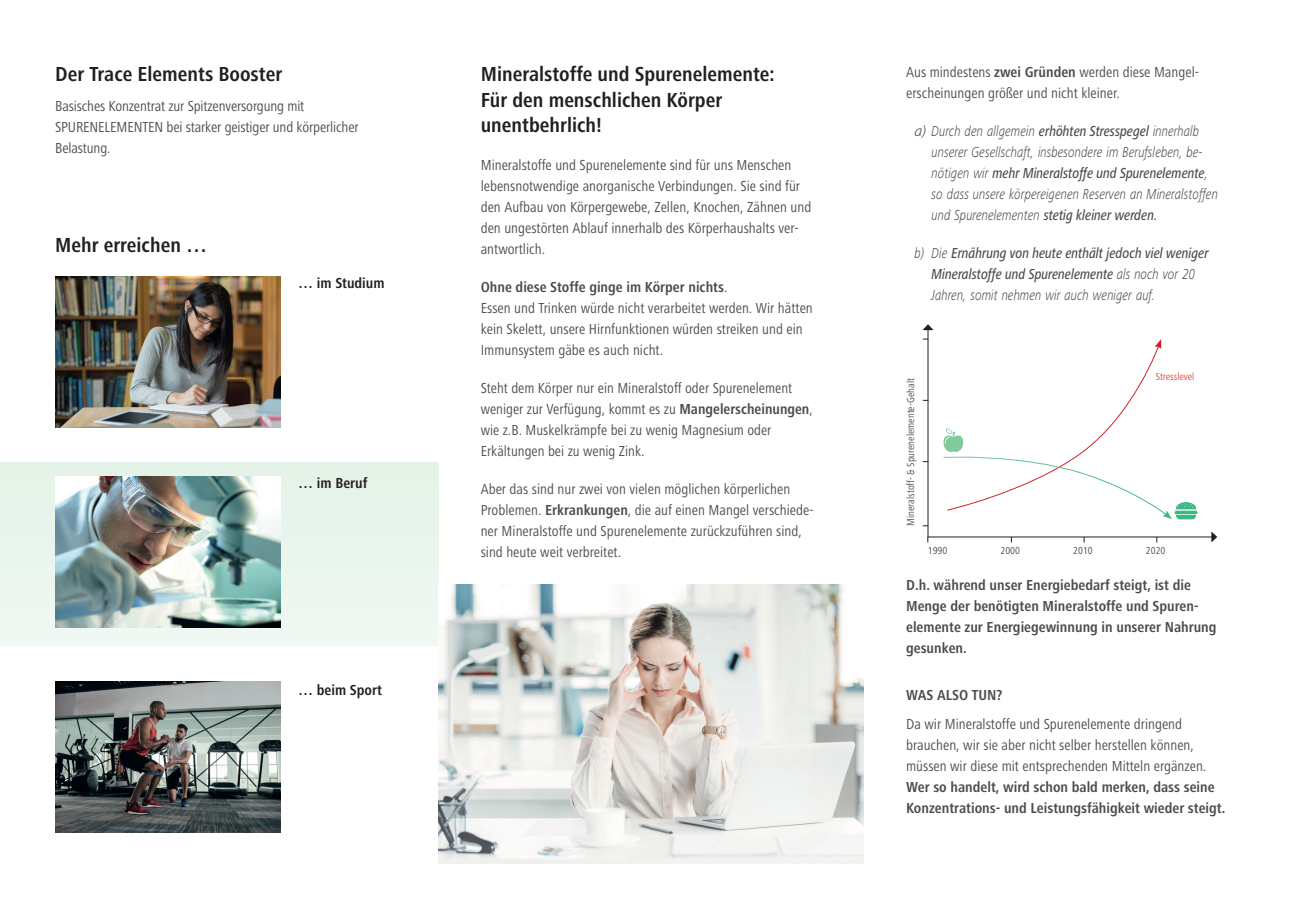
<style>
.page{position:relative;width:1289px;height:919px;background:#fff}
.page>*{position:absolute;margin:0;border:0;box-sizing:border-box;transform-origin:0 0}
.t1{font:700 condensed 21px/25.2px "Frutiger Next LT";color:#231f20}
.t2{font:condensed 15px/21px "Frutiger Next LT";color:#4b4c4d}
.t3{font:700 condensed 15px/21px "Frutiger Next LT";color:#4b4c4d}
.t4{font:italic 300 15px/21px "Frutiger Next LT";color:#4b4c4d}
.t5{font:italic 500 15px/21px "Frutiger Next LT";color:#4b4c4d;scale:.8 1}
.t6{font:700 condensed 15px "Frutiger Next LT";color:#231f20}
.t7{font:condensed 10.5px "Frutiger Next LT";color:#4b4c4d}
.t8{font:condensed 10.5px "Frutiger Next LT";color:#d64c3a}
.s1{font-weight:700}
.s2{font-weight:500}
.s3{font-weight:300}
</style>
<div class="page">
<div style="left:0;top:462px;width:438px;height:183px;background:#eaf5ed"></div>
<img style="left:438px;top:584px;width:425px;height:279px">
<img style="left:55px;top:276px;width:226px;height:151px">
<img style="left:55px;top:476px;width:226px;height:151px">
<img style="left:55px;top:681px;width:226px;height:151px">
<hr style="left:927px;top:329px;width:1px;height:208px;background:#231f20">
<svg style="left:922px;top:324px;width:11px;height:6px"></svg>
<hr style="left:927px;top:536px;width:285px;height:1px;background:#231f20">
<svg style="left:1211px;top:531px;width:6px;height:11px"></svg>
<hr style="left:1174px;top:511px;width:23px;height:3px;background:#38b983;border-radius:2px">
<svg style="left:943px;top:339px;width:253px;height:180px"></svg>
<h1 class="t1" style="left:55px;top:62px;width:229px">Der Trace Elements Booster</h1>
<p class="t2" style="left:55px;top:95px;width:305px">Basisches Konzentrat zur Spitzenversorgung mit<br>SPURENELEMENTEN bei starker geistiger und körperlicher<br>Belastung.</p>
<h1 class="t1" style="left:55px;top:232px;width:153px">Mehr erreichen …</h1>
<p class="t6" style="left:298px;top:275px;width:88px">… im Studium</p>
<p class="t6" style="left:298px;top:475px;width:71px">… im Beruf</p>
<p class="t6" style="left:298px;top:681px;width:85px">… beim Sport</p>
<h1 class="t1" style="left:480px;top:62px;width:295px">Mineralstoffe und Spurenelemente:<br>Für den menschlichen Körper unentbehrlich!</h1>
<p class="t2" style="left:480px;top:154px;width:332px">Mineralstoffe und Spurenelemente sind für uns Menschen lebensnotwendige anorganische Verbindungen. Sie sind für den Aufbau von Körpergewebe, Zellen, Knochen, Zähnen und den ungestörten Ablauf innerhalb des Körperhaushalts ver&shy;antwortlich.</p>
<p class="t2" style="left:480px;top:276px;width:333px"><span class="s1">Ohne diese Stoffe ginge im Körper nichts</span>.<br>Essen und Trinken würde nicht verarbeitet werden. Wir hätten kein Skelett, unsere Hirnfunktionen würden streiken und ein Immunsystem gäbe es auch nicht.</p>
<p class="t2" style="left:480px;top:377px;width:334px">Steht dem Körper nur ein Mineralstoff oder Spurenelement weniger zur Verfügung, kommt es zu <span class="s1">Mangelerscheinungen</span>, wie z.B. Muskelkrämpfe bei zu wenig Magnesium oder Erkältungen bei zu wenig Zink.</p>
<p class="t2" style="left:480px;top:478px;width:334px">Aber das sind nur zwei von vielen möglichen körperlichen Problemen. <span class="s1">Erkrankungen</span>, die auf einen Mangel verschiede&shy;ner Mineralstoffe und Spurenelemente zurückzuführen sind, sind heute weit verbreitet.</p>
<p class="t2" style="left:906px;top:61px;width:294px">Aus mindestens <span class="s1">zwei Gründen</span> werden diese Mangel&shy;erscheinungen größer und nicht kleiner.</p>
<p class="t4" style="left:931px;top:120px;width:288px;text-indent:-17px">a) Durch den allgemein <span class="s2">erhöhten Stresspegel</span> innerhalb unserer Gesellschaft, insbesondere im Berufsleben, be&shy;nötigen wir <span class="s2">mehr Mineralstoffe und Spurenelemente</span>, so dass unsere körpereigenen Reserven an Mineralstoffen und Spurenelementen <span class="s2">stetig kleiner werden.</span></p>
<p class="t5" style="left:931px;top:242px;width:348px;text-indent:-17px"><span class="s3">b) Die</span> Ernährung von heute enthält jedoch viel weniger<br>Mineralstoffe und Spurenelemente <span class="s3">als noch vor 20<br>Jahren, somit nehmen wir auch weniger auf.</span></p>
<p class="t7" style="left:905px;top:525px;width:149px;rotate:-90deg">Mineralstoff- &amp; Spurenelemente-Gehalt</p>
<p class="t7" style="left:927px;top:544px;width:21px">1990</p>
<p class="t8" style="left:1155px;top:371px;width:40px">Stresslevel</p>
<p class="t7" style="left:1000px;top:544px;width:21px">2000</p>
<p class="t7" style="left:1073px;top:544px;width:21px">2010</p>
<p class="t7" style="left:1145px;top:544px;width:21px">2020</p>
<p class="t3" style="left:906px;top:574px;width:312px">D.h. während unser Energiebedarf steigt, ist die Menge der benötigten Mineralstoffe und Spuren&shy;elemente zur Energiegewinnung in unserer Nahrung gesunken.</p>
<p class="t3" style="left:906px;top:684px;width:98px">WAS ALSO TUN?</p>
<p class="t2" style="left:906px;top:713px;width:302px">Da wir Mineralstoffe und Spurenelemente dringend brauchen, wir sie aber nicht selber herstellen können, müssen wir diese mit entsprechenden Mitteln ergänzen.</p>
<p class="t3" style="left:906px;top:776px;width:321px">Wer so handelt, wird schon bald merken, dass seine<br>Konzentrations- und Leistungsfähigkeit wieder steigt.</p>
</div>
